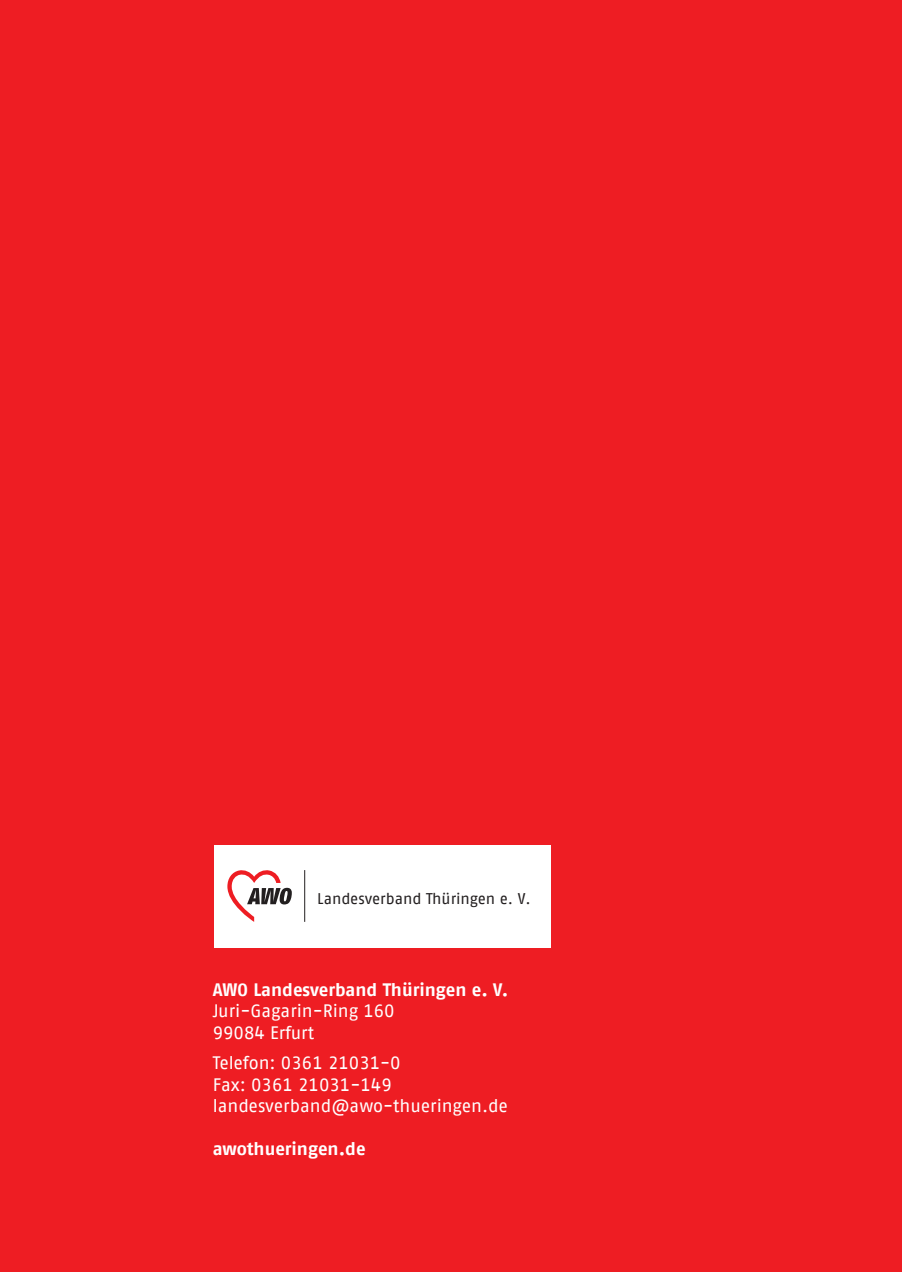
<style>
.page{position:relative;width:902px;height:1272px;background:#fff}
.page>*{position:absolute;margin:0;border:0;box-sizing:border-box;transform-origin:0 0}
.titel{font:18px/21.6px "AWO Fago Office";color:#fff}
.titel-2{font:700 18px "AWO Fago Office";letter-spacing:-.005em;color:#fff}
.t1{font:15.45px "AWO Fago Office";color:#231f20}
.s1{font-weight:700}
</style>
<div class="page">
<div style="left:0;top:0;width:901px;height:1271px;background:#ee1d23"></div>
<div style="left:215px;top:845px;width:336px;height:102px;background:#fff"></div>
<svg style="left:227px;top:870px;width:65px;height:51px"></svg>
<hr style="left:304px;top:870px;width:1px;height:51px;background:#231f20">
<p class="t1" style="left:317px;top:890px;width:215px">Landesverband Thüringen e. V.</p>
<p class="titel" style="left:213px;top:978px;width:297px"><span class="s1">AWO Landesverband Thüringen e. V.<br></span>Juri-Gagarin-Ring 160<br>99084 Erfurt</p>
<p class="titel" style="left:213px;top:1051px;width:296px">Telefon: 0361 21031-0<br>Fax: 0361 21031-149 landesverband@awo-thueringen.de</p>
<p class="titel-2" style="left:213px;top:1138px;width:154px">awothueringen.de</p>
</div>
